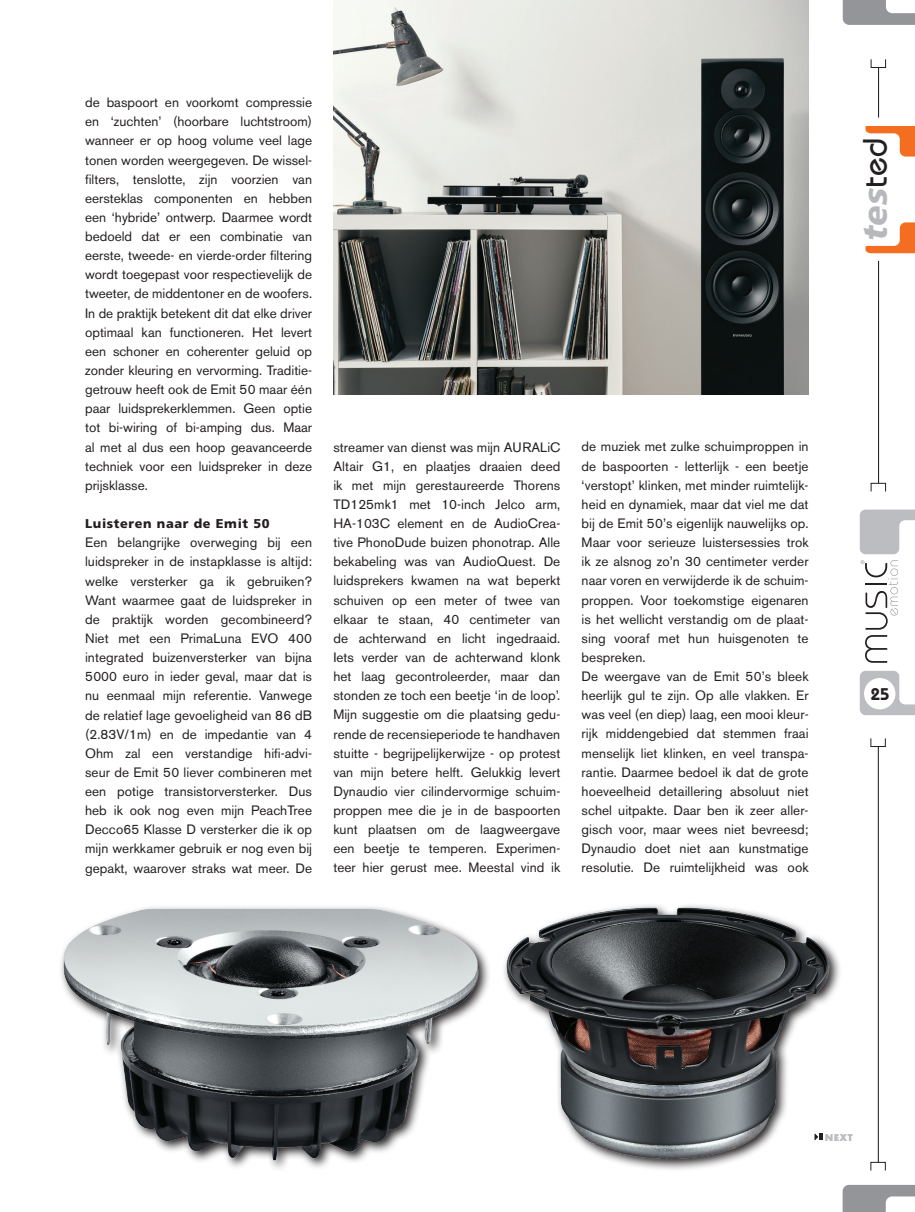
<style>
.page{position:relative;width:915px;height:1212px;background:#fff}
.page>*{position:absolute;margin:0;border:0;box-sizing:border-box;transform-origin:0 0}
.t1{font:italic 900 33.9px "Frutiger";color:#b7b8bb}
.t2{font:600 16.95px "Bauhaus";color:#231f20}
.t3{font:13.5px/19.2px "Akzidenz Grotesk BE";letter-spacing:.005em;color:#231f20;text-align:justify}
.t4{font:900 12.75px "Frutiger";letter-spacing:.05em;color:#231f20}
.t5{font:700 9px "Futura";color:#bcbdc0}
.s1{font-family:"Bauhaus";font-weight:500;font-style:normal;color:#231f20}
</style>
<div class="page">
<img style="left:333px;top:0;width:475px;height:394px">
<svg style="left:622px;top:905px;width:218px;height:265px"></svg>
<img style="left:504px;top:906px;width:327px;height:257px">
<img style="left:61px;top:907px;width:425px;height:256px">
<svg style="left:859px;top:510px;width:55px;height:44px"></svg>
<svg style="left:859px;top:671px;width:55px;height:44px"></svg>
<svg style="left:842px;top:0;width:72px;height:25px"></svg>
<svg style="left:842px;top:1185px;width:72px;height:27px"></svg>
<div style="left:870px;top:59px;width:15px;height:9px;border:1px solid #231f20"></div>
<div style="left:870px;top:483px;width:15px;height:9px;border:1px solid #231f20"></div>
<div style="left:863px;top:678px;width:32px;height:31px;background:#fff;border-radius:50%"></div>
<hr style="left:877px;top:261px;width:1px;height:222px;background:#231f20">
<svg style="left:865px;top:222px;width:49px;height:31px"></svg>
<svg style="left:865px;top:126px;width:49px;height:31px"></svg>
<hr style="left:877px;top:67px;width:1px;height:51px;background:#231f20">
<hr style="left:877px;top:746px;width:1px;height:416px;background:#231f20">
<div style="left:870px;top:738px;width:15px;height:9px;border:1px solid #231f20"></div>
<div style="left:870px;top:1162px;width:15px;height:9px;border:1px solid #231f20"></div>
<svg style="left:860px;top:560px;width:37px;height:103px"></svg>
<p class="t3" style="left:85px;top:93px;width:228px">de baspoort en voorkomt compressie en ‘zuchten’ (hoorbare luchtstroom) wanneer er op hoog volume veel lage tonen worden weergegeven. De wissel&shy;filters, tenslotte, zijn voorzien van eersteklas componenten en hebben een ‘hybride’ ontwerp. Daarmee wordt bedoeld dat er een combinatie van eerste, tweede- en vierde-order filtering wordt toegepast voor respectievelijk de tweeter, de middentoner en de woofers.<br>In de praktijk betekent dit dat elke driver optimaal kan functioneren. Het levert een schoner en coherenter geluid op zonder kleuring en vervorming. Traditie&shy;getrouw heeft ook de Emit 50 maar één paar luidsprekerklemmen. Geen optie tot bi-wiring of bi-amping dus. Maar al met al dus een hoop geavanceerde techniek voor een luidspreker in deze prijsklasse.</p>
<p class="t4" style="left:85px;top:516px;width:186px">Luisteren naar de Emit 50</p>
<p class="t3" style="left:85px;top:533px;width:228px">Een belangrijke overweging bij een luidspreker in de instapklasse is altijd: welke versterker ga ik gebruiken?<br>Want waarmee gaat de luidspreker in de praktijk worden gecombineerd?<br>Niet met een PrimaLuna EVO 400 integrated buizenversterker van bijna 5000 euro in ieder geval, maar dat is nu eenmaal mijn referentie. Vanwege de relatief lage gevoeligheid van 86 dB (2.83V/1m) en de impedantie van 4<br>Ohm zal een verstandige hifi-advi&shy;seur de Emit 50 liever combineren met een potige transistorversterker. Dus heb ik ook nog even mijn PeachTree Decco65 Klasse D versterker die ik op mijn werkkamer gebruik er nog even bij gepakt, waarover straks wat meer. De</p>
<p class="t3" style="left:333px;top:437px;width:228px">streamer van dienst was mijn AURALiC Altair G1, en plaatjes draaien deed ik met mijn gerestaureerde Thorens TD125mk1 met 10-inch Jelco arm, HA-103C element en de AudioCrea&shy;tive PhonoDude buizen phonotrap. Alle bekabeling was van AudioQuest. De luidsprekers kwamen na wat beperkt schuiven op een meter of twee van elkaar te staan, 40 centimeter van de achterwand en licht ingedraaid.<br>Iets verder van de achterwand klonk het laag gecontroleerder, maar dan stonden ze toch een beetje ‘in de loop’.<br>Mijn suggestie om die plaatsing gedu&shy;rende de recensieperiode te handhaven stuitte - begrijpelijkerwijze - op protest van mijn betere helft. Gelukkig levert Dynaudio vier cilindervormige schuim&shy;proppen mee die je in de baspoorten kunt plaatsen om de laagweergave een beetje te temperen. Experimen&shy;teer hier gerust mee. Meestal vind ik</p>
<p class="t3" style="left:581px;top:437px;width:228px;text-align:left">de muziek met zulke schuimproppen in de baspoorten - letterlijk - een beetje ‘verstopt’ klinken, met minder ruimtelijk&shy;heid en dynamiek, maar dat viel me dat bij de Emit 50’s eigenlijk nauwelijks op.<br>Maar voor serieuze luistersessies trok ik ze alsnog zo’n 30 centimeter verder naar voren en verwijderde ik de schuim&shy;proppen. Voor toekomstige eigenaren is het wellicht verstandig om de plaat&shy;sing vooraf met hun huisgenoten te bespreken.<br>De weergave van de Emit 50’s bleek heerlijk gul te zijn. Op alle vlakken. Er was veel (en diep) laag, een mooi kleur&shy;rijk middengebied dat stemmen fraai menselijk liet klinken, en veel transpa&shy;rantie. Daarmee bedoel ik dat de grote hoeveelheid detaillering absoluut niet schel uitpakte. Daar ben ik zeer aller&shy;gisch voor, maar wees niet bevreesd; Dynaudio doet niet aan kunstmatige resolutie. De ruimtelijkheid was ook</p>
<h1 class="t1" style="left:854px;top:241px;width:104px;rotate:-90deg">tes<span class="s1">ted</span></h1>
<p class="t2" style="left:870px;top:684px;width:20px">25</p>
<p class="t5" style="left:824px;top:1131px;width:29px">NEXT</p>
</div>
